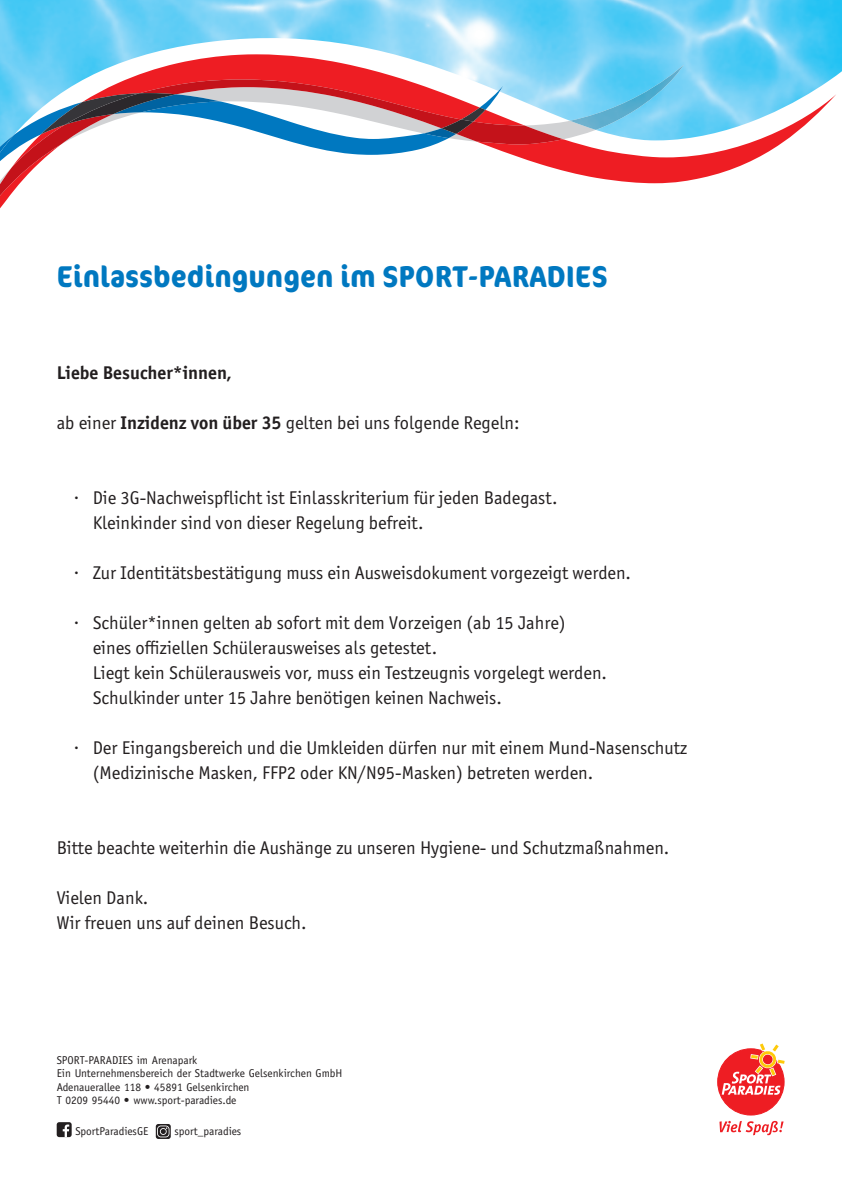
<style>
.page{position:relative;width:842px;height:1192px;background:#fff}
.page>*{position:absolute;margin:0;border:0;box-sizing:border-box;transform-origin:0 0}
.t1{font:700 condensed 30px "Cocon OT";letter-spacing:.02em;color:#0078c0}
.t2{font:18.5px/25px "Officina Sans ITC Pro";color:#231f20}
.t3{font:700 18.5px "Officina Sans ITC Pro";color:#231f20}
.t4{font:11.35px/13.7px "Officina Sans Std";color:#231f20}
.s1{font-weight:700}
</style>
<div class="page">
<div style="left:57px;top:1122px;width:15px;height:15px;background:#231f20;border-radius:3px"></div>
<svg style="left:63px;top:1125px;width:6px;height:12px"></svg>
<svg style="left:156px;top:1124px;width:15px;height:15px"></svg>
<svg style="left:157px;top:1126px;width:12px;height:11px"></svg>
<img style="left:0;top:0;width:684px;height:54px">
<svg style="left:0;top:54px;width:836px;height:154px"></svg>
<img style="left:570px;top:64px;width:114px;height:66px">
<svg style="left:0;top:79px;width:596px;height:117px"></svg>
<div style="left:718px;top:1049px;width:66px;height:66px;background:#ee1d23;border-radius:50%"></div>
<svg style="left:719px;top:1121px;width:64px;height:14px"></svg>
<svg style="left:722px;top:1043px;width:63px;height:52px"></svg>
<h1 class="t1" style="left:57px;top:260px;width:552px">Einlassbedingungen im SPORT-PARADIES</h1>
<p class="t3" style="left:57px;top:361px;width:177px">Liebe Besucher*innen,</p>
<p class="t2" style="left:57px;top:410px;width:464px">ab einer <span class="s1">Inzidenz von über 35</span> gelten bei uns folgende Regeln:</p>
<p class="t2" style="left:93px;top:485px;width:466px;text-indent:-19px"><span class="s1">·</span> Die 3G-Nachweispflicht ist Einlasskriterium für jeden Badegast.<br>Kleinkinder sind von dieser Regelung befreit.</p>
<p class="t2" style="left:74px;top:560px;width:559px"><span class="s1">·</span> Zur Identitätsbestätigung muss ein Ausweisdokument vorgezeigt werden.</p>
<p class="t2" style="left:93px;top:610px;width:516px;text-indent:-19px"><span class="s1">·</span> Schüler*innen gelten ab sofort mit dem Vorzeigen (ab 15 Jahre) eines offiziellen Schülerausweises als getestet.<br>Liegt kein Schülerausweis vor, muss ein Testzeugnis vorgelegt werden.<br>Schulkinder unter 15 Jahre benötigen keinen Nachweis.</p>
<p class="t2" style="left:93px;top:735px;width:596px;text-indent:-19px"><span class="s1">·</span> Der Eingangsbereich und die Umkleiden dürfen nur mit einem Mund-Nasenschutz (Medizinische Masken, FFP2 oder KN/N95-Masken) betreten werden.</p>
<p class="t2" style="left:57px;top:835px;width:614px">Bitte beachte weiterhin die Aushänge zu unseren Hygiene- und Schutzmaßnahmen.</p>
<p class="t2" style="left:57px;top:885px;width:251px">Vielen Dank.<br>Wir freuen uns auf deinen Besuch.</p>
<p class="t4" style="left:57px;top:1053px;width:287px">SPORT-PARADIES im Arenapark<br>Ein Unternehmensbereich der Stadtwerke Gelsenkirchen GmbH Adenauerallee 118 • 45891 Gelsenkirchen<br>T 0209 95440 • www.sport-paradies.de</p>
<p class="t4" style="left:75px;top:1125px;width:75px">SportParadiesGE</p>
<p class="t4" style="left:174px;top:1125px;width:68px">sport_paradies</p>
</div>
